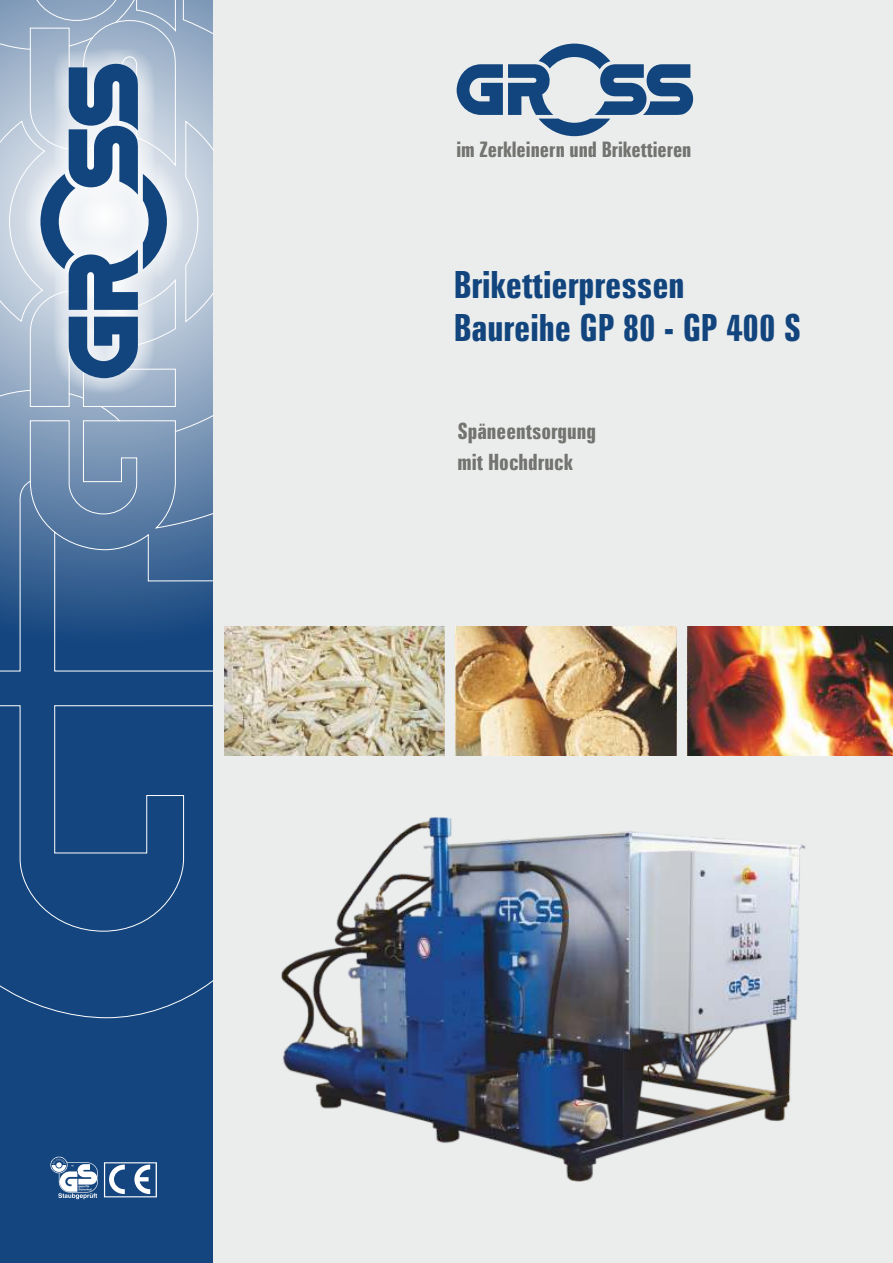
<style>
.page{position:relative;width:893px;height:1263px;background:#fff}
.page>*{position:absolute;margin:0;border:0;box-sizing:border-box;transform-origin:0 0}
.t1{font:700 extra-condensed 37.5px/43.5px "Zurich BT";color:#12457d}
.t2{font:700 extra-condensed 22.5px/31.3px "Zurich BT";color:#737370}
.t3{font:700 extra-condensed 21.45px "Zurich BT";color:#737370}
</style>
<div class="page">
<div style="left:213px;top:0;width:680px;height:1263px;background:#ebeded"></div>
<svg style="left:457px;top:44px;width:237px;height:92px"></svg>
<img style="left:224px;top:627px;width:669px;height:128px">
<div style="left:0;top:0;width:213px;height:1263px;background:#14457e"></div>
<svg style="left:0;top:533px;width:213px;height:485px"></svg>
<svg style="left:0;top:0;width:214px;height:533px;background:#91a7c2"></svg>
<div style="left:25px;top:48px;width:158px;height:347px;background:#fff;opacity:.98"></div>
<svg style="left:40px;top:57px;width:127px;height:321px"></svg>
<svg style="left:104px;top:1162px;width:53px;height:35px"></svg>
<svg style="left:50px;top:1157px;width:48px;height:42px"></svg>
<img style="left:281px;top:817px;width:524px;height:364px">
<p class="t3" style="left:456px;top:140px;width:237px">im Zerkleinern und Brikettieren</p>
<p class="t1" style="left:454px;top:266px;width:349px">Brikettierpressen<br>Baureihe GP 80 - GP 400 S</p>
<p class="t2" style="left:457px;top:418px;width:140px">Späneentsorgung mit Hochdruck</p>
</div>
